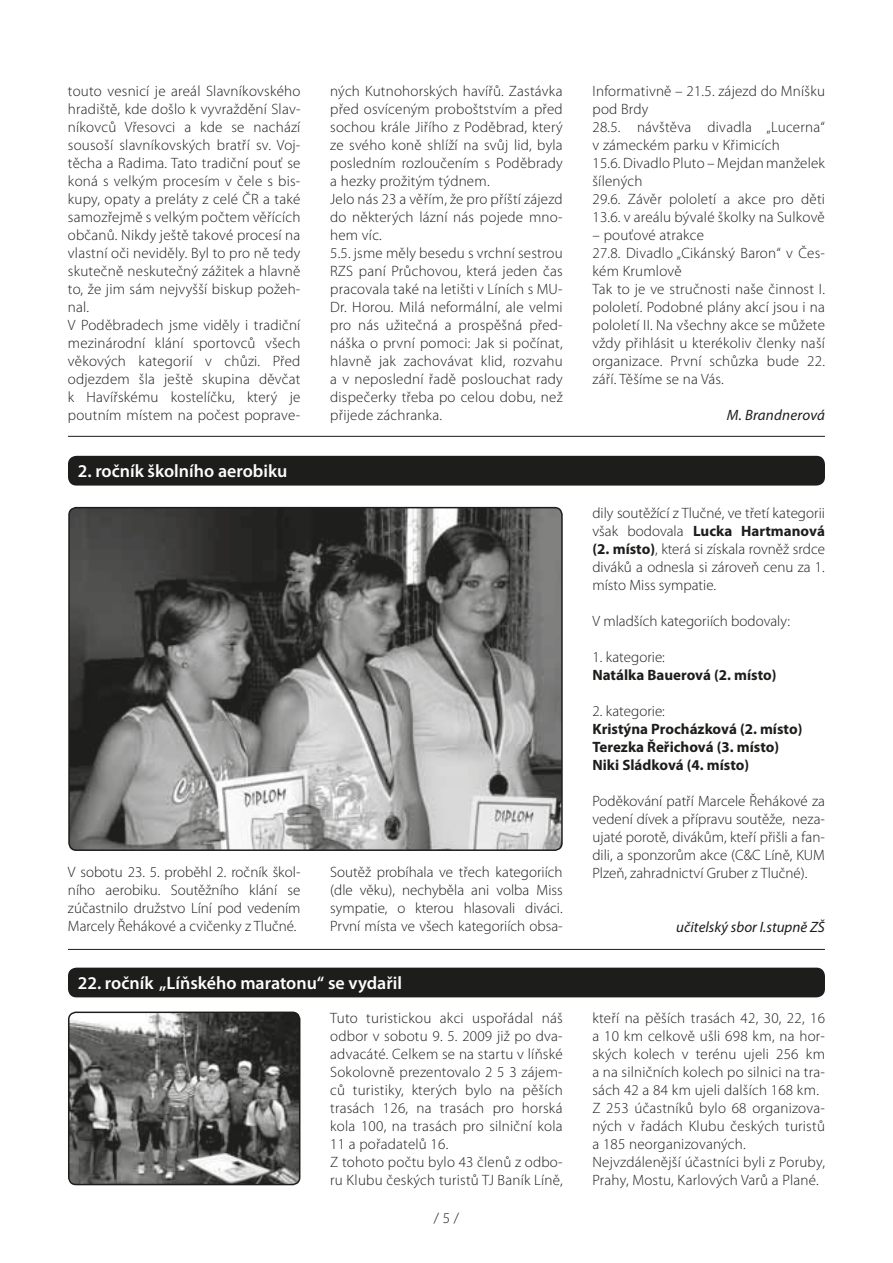
<style>
.page{position:relative;width:893px;height:1263px;background:#fff}
.page>*{position:absolute;margin:0;border:0;box-sizing:border-box;transform-origin:0 0}
.t1{font:600 18px "Myriad Pro";color:#fff}
.t2{font:300 15px/18px "Myriad Pro";letter-spacing:.015em;color:#1d1d1b}
.t3{font:700 15px/18px "Myriad Pro";color:#1d1d1b}
.t4{font:italic 15px "Myriad Pro";color:#1d1d1b}
.s1{font-weight:700}
</style>
<div class="page">
<div style="left:68px;top:456px;width:757px;height:30px;background:#1d1d1b;border-radius:9px"></div>
<img style="left:69px;top:508px;width:493px;height:342px;border-radius:7px">
<div style="left:68px;top:507px;width:495px;height:344px;border:2px solid #1d1d1b;border-radius:7px"></div>
<hr style="left:68px;top:436px;width:757px;height:1px;background:#1d1d1b">
<hr style="left:68px;top:949px;width:757px;height:1px;background:#1d1d1b">
<div style="left:68px;top:968px;width:757px;height:29px;background:#1d1d1b;border-radius:9px"></div>
<img style="left:69px;top:1012px;width:231px;height:173px;border-radius:7px">
<div style="left:68px;top:1012px;width:232px;height:173px;border:2px solid #1d1d1b;border-radius:7px"></div>
<p class="t2" style="left:68px;top:83px;width:234px">touto vesnicí je areál Slavníkovského hradiště, kde došlo k vyvraždění Slav&shy;níkovců Vřesovci a kde se nachází sousoší slavníkovských bratří sv. Voj&shy;těcha a Radima. Tato tradiční pouť se koná s velkým procesím v čele s bis&shy;kupy, opaty a preláty z celé ČR a také samozřejmě s velkým počtem věřících občanů. Nikdy ještě takové procesí na vlastní oči neviděly. Byl to pro ně tedy skutečně neskutečný zážitek a hlavně to, že jim sám nejvyšší biskup požeh&shy;nal.<br>V Poděbradech jsme viděly i tradiční mezinárodní klání sportovců všech věkových kategorií v chůzi. Před odjezdem šla ještě skupina děvčat k Havířskému kostelíčku, který je poutním místem na počest poprave-</p>
<p class="t2" style="left:330px;top:83px;width:234px">ných Kutnohorských havířů. Zastávka před osvíceným proboštstvím a před sochou krále Jiřího z Poděbrad, který ze svého koně shlíží na svůj lid, byla posledním rozloučením s Poděbrady a hezky prožitým týdnem.<br>Jelo nás 23 a věřím, že pro příští zájezd do některých lázní nás pojede mno&shy;hem víc.<br>5.5. jsme měly besedu s vrchní sestrou RZS paní Průchovou, která jeden čas pracovala také na letišti v Líních s MU-Dr. Horou. Milá neformální, ale velmi pro nás užitečná a prospěšná před&shy;náška o první pomoci: Jak si počínat, hlavně jak zachovávat klid, rozvahu a v neposlední řadě poslouchat rady dispečerky třeba po celou dobu, než přijede záchranka.</p>
<p class="t2" style="left:592px;top:83px;width:234px">Informativně – 21.5. zájezd do Mníšku pod Brdy<br>28.5. návštěva divadla „Lucerna“ v zámeckém parku v Křimicích<br>15.6. Divadlo Pluto – Mejdan manželek šílených<br>29.6. Závěr pololetí a akce pro děti<br>13.6. v areálu bývalé školky na Sulkově</p>
<p class="t2" style="left:592px;top:227px;width:234px">– pouťové atrakce<br>27.8. Divadlo „Cikánský Baron“ v Čes&shy;kém Krumlově<br>Tak to je ve stručnosti naše činnost I. pololetí. Podobné plány akcí jsou i na pololetí II. Na všechny akce se můžete vždy přihlásit u kterékoliv členky naší organizace. První schůzka bude 22. září. Těšíme se na Vás.</p>
<p class="t4" style="left:727px;top:406px;width:100px">M. Brandnerová</p>
<p class="t1" style="left:78px;top:464px;width:211px">2. ročník školního aerobiku</p>
<p class="t2" style="left:68px;top:864px;width:234px;text-align:justify">V sobotu 23. 5. proběhl 2. ročník škol&shy;ního aerobiku. Soutěžního klání se zúčastnilo družstvo Líní pod vedením Marcely Řehákové a cvičenky z Tlučné.</p>
<p class="t2" style="left:330px;top:864px;width:234px;text-align:justify">Soutěž probíhala ve třech kategoriích (dle věku), nechyběla ani volba Miss sympatie, o kterou hlasovali diváci.<br>První místa ve všech kategoriích obsa-</p>
<p class="t2" style="left:592px;top:505px;width:234px;text-align:justify">dily soutěžící z Tlučné, ve třetí kategorii však bodovala <span class="s1">Lucka Hartmanová (2. místo)</span>, která si získala rovněž srdce diváků a odnesla si zároveň cenu za 1. místo Miss sympatie.</p>
<p class="t2" style="left:592px;top:613px;width:199px">V mladších kategoriích bodovaly:</p>
<p class="t2" style="left:592px;top:649px;width:74px">1. kategorie:</p>
<p class="t3" style="left:592px;top:666px;width:185px">Natálka Bauerová (2. místo)</p>
<p class="t2" style="left:592px;top:703px;width:74px">2. kategorie:</p>
<p class="t3" style="left:592px;top:720px;width:211px">Kristýna Procházková (2. místo)<br>Terezka Řeřichová (3. místo)<br>Niki Sládková (4. místo)</p>
<p class="t2" style="left:592px;top:793px;width:234px;text-align:justify">Poděkování patří Marcele Řehákové za vedení dívek a přípravu soutěže, neza&shy;ujaté porotě, divákům, kteří přišli a fan&shy;dili, a sponzorům akce (C&amp;C Líně, KUM Plzeň, zahradnictví Gruber z Tlučné).</p>
<p class="t4" style="left:676px;top:918px;width:150px">učitelský sbor I.stupně ZŠ</p>
<p class="t1" style="left:78px;top:976px;width:326px">22. ročník „Líňského maratonu“ se vydařil</p>
<p class="t2" style="left:330px;top:1010px;width:234px">Tuto turistickou akci uspořádal náš odbor v sobotu 9. 5. 2009 již po dva&shy;advacáté. Celkem se na startu v líňské Sokolovně prezentovalo 2 5 3 zájem&shy;ců turistiky, kterých bylo na pěších trasách 126, na trasách pro horská kola 100, na trasách pro silniční kola 11 a pořadatelů 16.<br>Z tohoto počtu bylo 43 členů z odbo&shy;ru Klubu českých turistů TJ Baník Líně,</p>
<p class="t2" style="left:592px;top:1010px;width:234px">kteří na pěších trasách 42, 30, 22, 16 a 10 km celkově ušli 698 km, na hor&shy;ských kolech v terénu ujeli 256 km a na silničních kolech po silnici na tra&shy;sách 42 a 84 km ujeli dalších 168 km.<br>Z 253 účastníků bylo 68 organizova&shy;ných v řadách Klubu českých turistů a 185 neorganizovaných.<br>Nejvzdálenější účastníci byli z Poruby, Prahy, Mostu, Karlových Varů a Plané.</p>
<p class="t2" style="left:434px;top:1210px;width:27px">/ 5 /</p>
</div>
